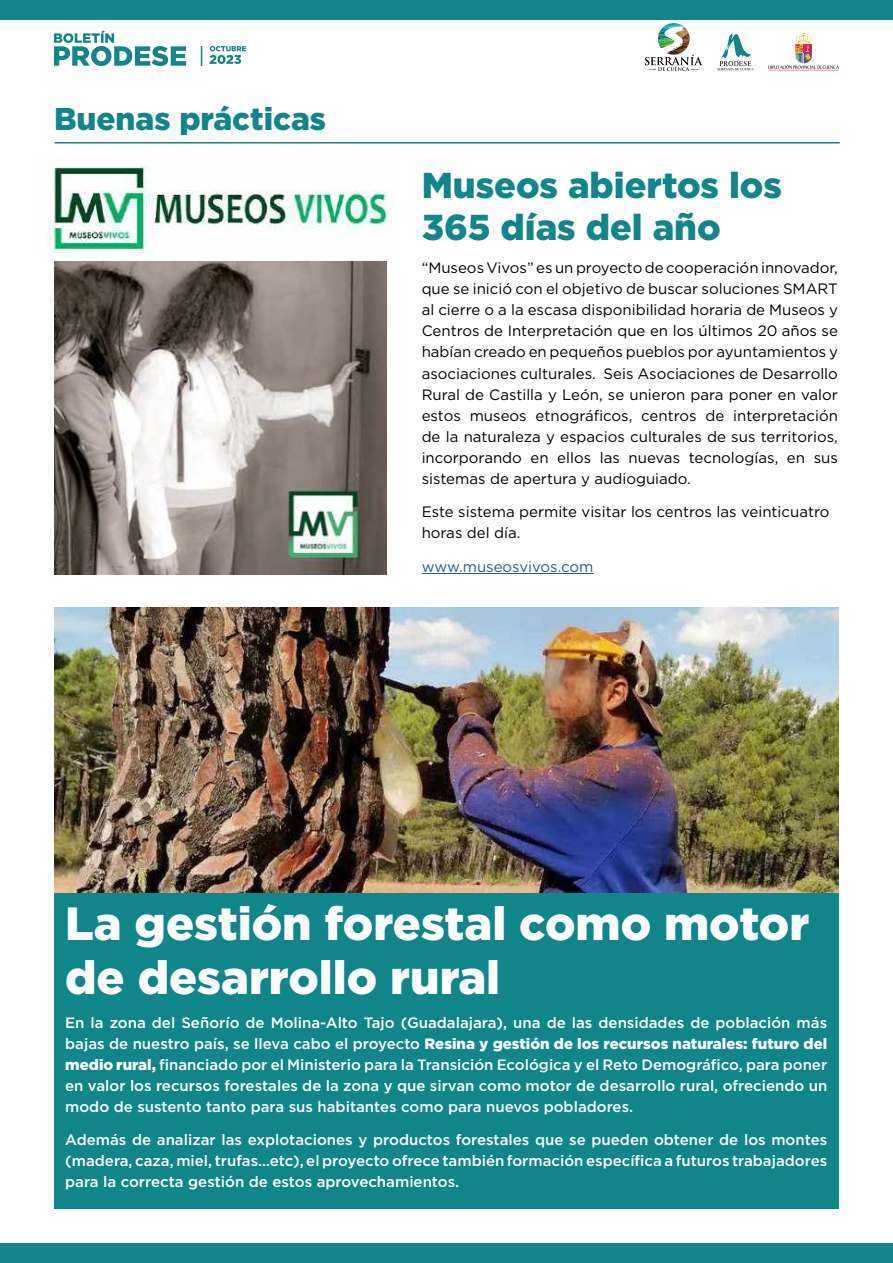
<style>
.page{position:relative;width:893px;height:1263px;background:#fff}
.page>*{position:absolute;margin:0;border:0;box-sizing:border-box;transform-origin:0 0}
.t1{font:900 46.5px/54px "Gotham";color:#fff}
.t2{font:900 36px/42px "Gotham";color:#10858a}
.t3{font:900 31.5px "Gotham";color:#10858a}
.t4{font:500 15px/21px "Gotham";color:#fff;text-align:justify}
.t5{font:15px/21px "Gotham";color:#000;text-align:justify}
.t6{font:15px "Gotham";color:#275b9b}
.s1{font-weight:900}
</style>
<div class="page">
<div style="left:54px;top:613px;width:785px;height:596px;background:#10858a"></div>
<hr style="left:422px;top:573px;width:171px;height:1px;background:#275b9b">
<div style="left:0;top:1244px;width:893px;height:19px;background:#10858a"></div>
<hr style="left:55px;top:142px;width:785px;height:2px;background:#10858a">
<img style="left:46px;top:165px;width:348px;height:89px">
<img style="left:54px;top:261px;width:333px;height:313px">
<img style="left:54px;top:607px;width:785px;height:285px">
<svg style="left:54px;top:31px;width:132px;height:35px"></svg>
<div style="left:0;top:0;width:893px;height:19px;background:#10858a"></div>
<svg style="left:201px;top:46px;width:1px;height:20px"></svg>
<svg style="left:717px;top:33px;width:37px;height:37px"></svg>
<hr style="left:768px;top:70px;width:71px;height:1px;background:#e61c54">
<svg style="left:768px;top:34px;width:71px;height:35px"></svg>
<svg style="left:644px;top:23px;width:59px;height:48px"></svg>
<svg style="left:210px;top:46px;width:36px;height:18px"></svg>
<h3 class="t3" style="left:54px;top:97px;width:274px">Buenas prácticas</h3>
<h2 class="t2" style="left:422px;top:164px;width:362px">Museos abiertos los<br>365 días del año</h2>
<p class="t5" style="left:422px;top:257px;width:418px">“Museos Vivos” es un proyecto de cooperación innovador, que se inició con el objetivo de buscar soluciones SMART al cierre o a la escasa disponibilidad horaria de Museos y Centros de Interpretación que en los últimos 20 años se habían creado en pequeños pueblos por ayuntamientos y asociaciones culturales. Seis Asociaciones de Desarrollo Rural de Castilla y León, se unieron para poner en valor estos museos etnográficos, centros de interpretación de la naturaleza y espacios culturales de sus territorios, incorporando en ellos las nuevas tecnologías, en sus sistemas de apertura y audioguiado.</p>
<p class="t5" style="left:422px;top:501px;width:409px">Este sistema permite visitar los centros las veinticuatro horas del día.</p>
<p class="t6" style="left:422px;top:557px;width:173px">www.museosvivos.com</p>
<h1 class="t1" style="left:65px;top:896px;width:745px">La gestión forestal como motor de desarrollo rural</h1>
<p class="t4" style="left:65px;top:1011px;width:764px">En la zona del Señorío de Molina-Alto Tajo (Guadalajara), una de las densidades de población más bajas de nuestro país, se lleva cabo el proyecto <span class="s1">Resina y gestión de los recursos naturales: futuro del medio rural,</span> financiado por el Ministerio para la Transición Ecológica y el Reto Demográfico, para poner en valor los recursos forestales de la zona y que sirvan como motor de desarrollo rural, ofreciendo un modo de sustento tanto para sus habitantes como para nuevos pobladores.</p>
<p class="t4" style="left:65px;top:1129px;width:764px">Además de analizar las explotaciones y productos forestales que se pueden obtener de los montes (madera, caza, miel, trufas…etc), el proyecto ofrece también formación específica a futuros trabajadores para la correcta gestión de estos aprovechamientos.</p>
</div>
